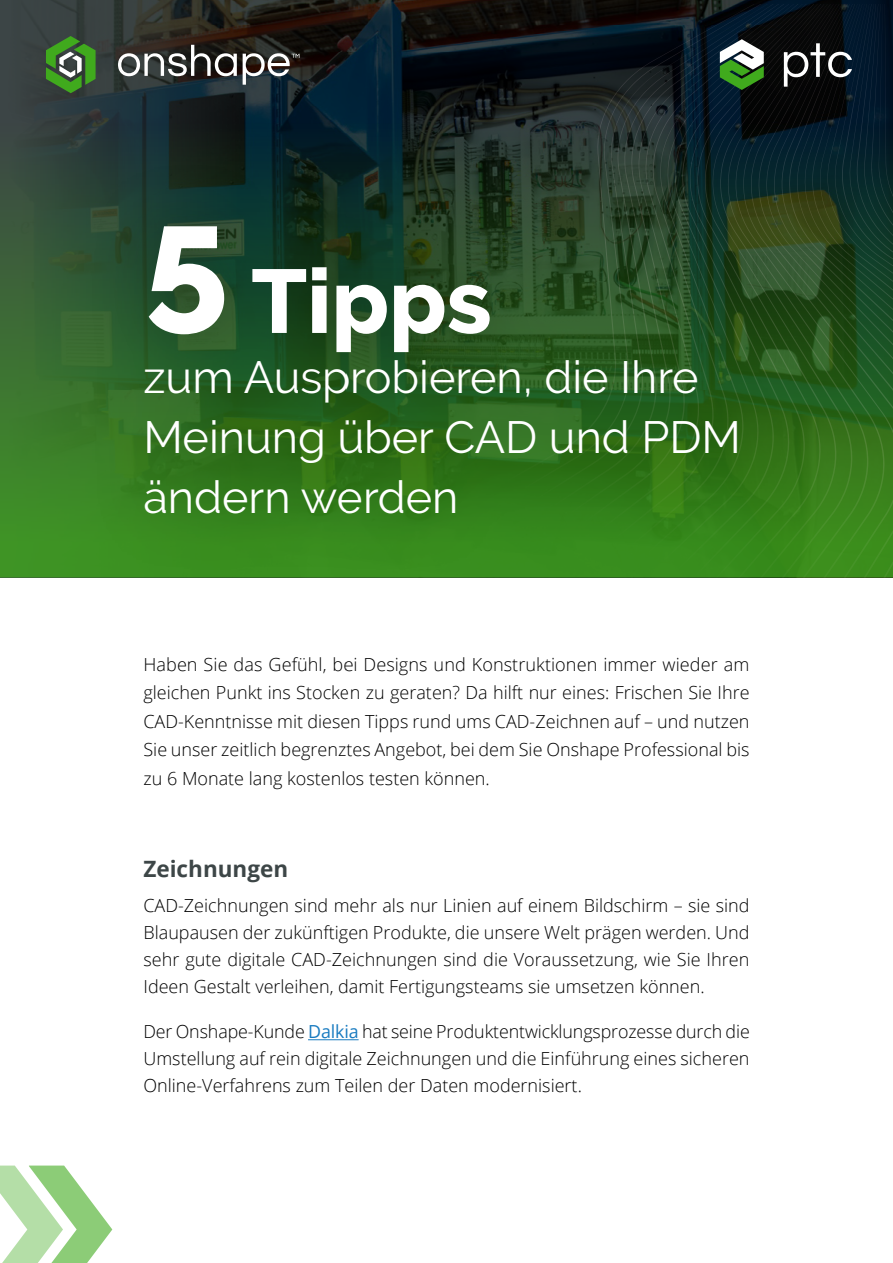
<style>
.page{position:relative;width:893px;height:1263px;background:#fff}
.page>*{position:absolute;margin:0;border:0;box-sizing:border-box;transform-origin:0 0}
.t1{font:800 90px "PTC Raleway";color:#fff}
.t2{font:45px/60px "PTC Raleway";color:#fff}
.t3{font:700 22.5px "Open Sans";color:#3d4647}
.t4{font:300 18px/27px "Open Sans";color:#000;text-align:justify}
.s1{font-size:150px}
.s2{font-weight:400;color:#197bc0}
</style>
<div class="page">
<svg style="left:0;top:16px;width:484px;height:562px;background:#26402c"></svg>
<div style="left:80px;top:157px;width:723px;height:423px;background:#000;opacity:.34"></div>
<svg style="left:118px;top:45px;width:119px;height:31px"></svg>
<svg style="left:46px;top:36px;width:50px;height:57px;background:#4b7c3f"></svg>
<svg style="left:243px;top:53px;width:56px;height:32px"></svg>
<hr style="left:308px;top:1039px;width:51px;height:1px;background:#197bc0">
<svg style="left:490px;top:4px;width:21px;height:574px;background:#244a1d"></svg>
<svg style="left:511px;top:4px;width:22px;height:574px;background:#295124"></svg>
<svg style="left:533px;top:4px;width:22px;height:574px;background:#274f21"></svg>
<svg style="left:555px;top:4px;width:22px;height:574px;background:#264e20"></svg>
<svg style="left:577px;top:4px;width:23px;height:574px;background:#285023"></svg>
<svg style="left:600px;top:4px;width:22px;height:574px;background:#285023"></svg>
<svg style="left:622px;top:4px;width:23px;height:574px;background:#274f22"></svg>
<svg style="left:645px;top:4px;width:23px;height:574px;background:#295123"></svg>
<svg style="left:668px;top:4px;width:23px;height:574px;background:#244d21"></svg>
<svg style="left:691px;top:4px;width:23px;height:574px;background:#1a4720"></svg>
<svg style="left:714px;top:4px;width:70px;height:574px;background:#214c1d"></svg>
<svg style="left:720px;top:39px;width:44px;height:51px"></svg>
<svg style="left:784px;top:4px;width:109px;height:574px;background:#224c22"></svg>
<svg style="left:0;top:1165px;width:112px;height:98px"></svg>
<h1 class="t1" style="left:143px;top:250px;width:350px"><span class="s1">5</span> Tipps</h1>
<h2 class="t2" style="left:143px;top:347px;width:599px">zum Ausprobieren, die Ihre<br>Meinung über CAD und PDM ändern werden</h2>
<p class="t4" style="left:143px;top:650px;width:608px;line-height:28.5px">Haben Sie das Gefühl, bei Designs und Konstruktionen immer wieder am gleichen Punkt ins Stocken zu geraten? Da hilft nur eines: Frischen Sie Ihre CAD-Kenntnisse mit diesen Tipps rund ums CAD-Zeichnen auf – und nutzen Sie unser zeitlich begrenztes Angebot, bei dem Sie Onshape Professional bis zu 6 Monate lang kostenlos testen können.</p>
<p class="t3" style="left:143px;top:853px;width:146px">Zeichnungen</p>
<p class="t4" style="left:143px;top:892px;width:608px">CAD-Zeichnungen sind mehr als nur Linien auf einem Bildschirm – sie sind Blaupausen der zukünftigen Produkte, die unsere Welt prägen werden. Und sehr gute digitale CAD-Zeichnungen sind die Voraussetzung, wie Sie Ihren Ideen Gestalt verleihen, damit Fertigungsteams sie umsetzen können.</p>
<p class="t4" style="left:143px;top:1018px;width:608px">Der Onshape-Kunde <span class="s2">Dalkia</span> hat seine Produktentwicklungsprozesse durch die Umstellung auf rein digitale Zeichnungen und die Einführung eines sicheren Online-Verfahrens zum Teilen der Daten modernisiert.</p>
</div>
